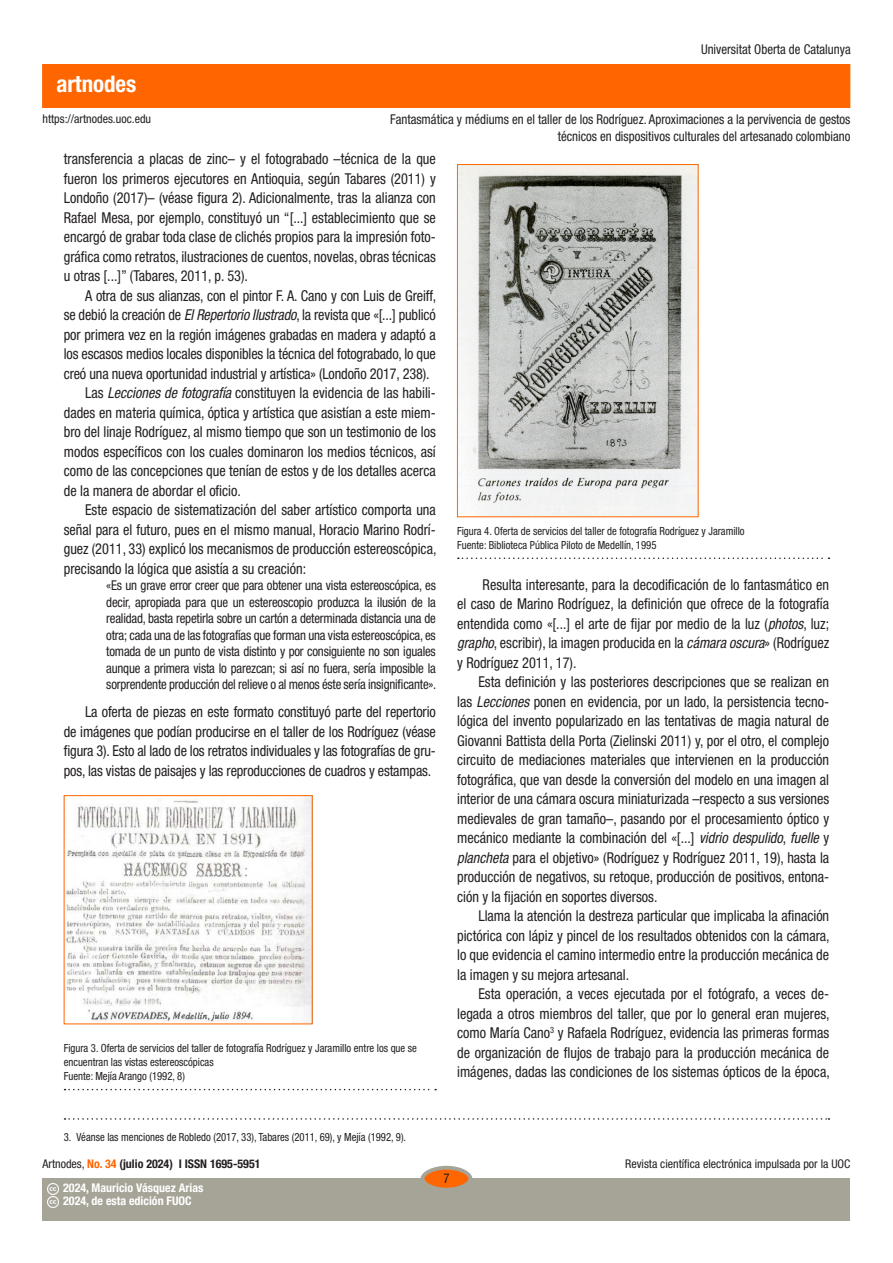
<style>
.page{position:relative;width:893px;height:1263px;background:#fff}
.page>*{position:absolute;margin:0;border:0;box-sizing:border-box;transform-origin:0 0}
.t1{font:700 condensed 22.95px "Helvetica Neue LT Std";color:#fff}
._02_texto_base{font:condensed 15px/19.5px "Helvetica Neue LT Std";color:#231f20;text-align:justify;scale:.95 1}
._02_texto_base_entrado{font:condensed 13.5px/16.5px "Helvetica Neue LT Std";color:#231f20;text-align:right;scale:.95 1}
.t2{font:condensed 12px "Helvetica Neue LT Std";color:#231f20}
.t3{font:700 condensed 12px/13.5px "Helvetica Neue LT Std";color:#fff}
.t4{font:700 condensed 12px "Helvetica Neue LT Std";color:#231f20}
.titulo_figura{font:condensed 11.25px/14.2px "Helvetica Neue LT Std";color:#231f20;scale:.95 1}
.notes2{font:condensed 11.25px "Helvetica Neue LT Std";color:#231f20;scale:.95 1}
.s1{font-style:italic}
.s2{font-weight:400}
.s3{color:#f60}
</style>
<div class="page">
<div style="left:43px;top:65px;width:807px;height:42px;background:#f60"></div>
<div style="left:43px;top:1178px;width:807px;height:42px;background:#a6a397"></div>
<div style="left:422px;top:1168px;width:48px;height:21px;background:#f60;border-radius:50%"></div>
<div style="left:421px;top:1166px;width:51px;height:25px;border:4px solid #a6a397;border-radius:50%"></div>
<svg style="left:47px;top:1183px;width:11px;height:25px"></svg>
<svg style="left:65px;top:1089px;width:371px;height:1px"></svg>
<img style="left:66px;top:797px;width:244px;height:225px">
<svg style="left:65px;top:1118px;width:764px;height:2px"></svg>
<svg style="left:458px;top:557px;width:371px;height:2px"></svg>
<img style="left:459px;top:166px;width:237px;height:349px">
<div style="left:457px;top:164px;width:241px;height:353px;border:1px solid #f60"></div>
<h1 class="t1" style="left:56px;top:69px;width:81px">artnodes</h1>
<p class="_02_texto_base_entrado" style="left:701px;top:41px;width:159px">Universitat Oberta de Catalunya</p>
<p class="_02_texto_base_entrado" style="left:390px;top:111px;width:486px">Fantasmática y médiums en el taller de los Rodríguez. Aproximaciones a la pervivencia de gestos técnicos en dispositivos culturales del artesanado colombiano</p>
<p class="_02_texto_base" style="left:64px;top:149px;width:393px">transferencia a placas de zinc– y el fotograbado –técnica de la que fueron los primeros ejecutores en Antioquia, según Tabares (2011) y Londoño (2017)– (véase figura 2). Adicionalmente, tras la alianza con Rafael Mesa, por ejemplo, constituyó un “[...] establecimiento que se encargó de grabar toda clase de clichés propios para la impresión foto&shy;gráfica como retratos, ilustraciones de cuentos, novelas, obras técnicas u otras [...]” (Tabares, 2011, p. 53).</p>
<p class="_02_texto_base" style="left:64px;top:286px;width:394px;text-indent:21px">A otra de sus alianzas, con el pintor F. A. Cano y con Luis de Greiff, se debió la creación de <span class="s1">El Repertorio Ilustrado</span>, la revista que «[...] publicó por primera vez en la región imágenes grabadas en madera y adaptó a los escasos medios locales disponibles la técnica del fotograbado, lo que creó una nueva oportunidad industrial y artística» (Londoño 2017, 238).</p>
<p class="_02_texto_base" style="left:64px;top:383px;width:393px;text-indent:21px">Las <span class="s1">Lecciones de fotografía</span> constituyen la evidencia de las habili&shy;dades en materia química, óptica y artística que asistían a este miem&shy;bro del linaje Rodríguez, al mismo tiempo que son un testimonio de los modos específicos con los cuales dominaron los medios técnicos, así como de las concepciones que tenían de estos y de los detalles acerca de la manera de abordar el oficio.</p>
<p class="_02_texto_base" style="left:64px;top:500px;width:394px;text-indent:21px">Este espacio de sistematización del saber artístico comporta una señal para el futuro, pues en el mismo manual, Horacio Marino Rodrí&shy;guez (2011, 33) explicó los mecanismos de producción estereoscópica, precisando la lógica que asistía a su creación:</p>
<h2 class="_02_texto_base_entrado" style="left:106px;top:577px;width:349px;text-align:justify">«Es un grave error creer que para obtener una vista estereoscópica, es decir, apropiada para que un estereoscopio produzca la ilusión de la realidad, basta repetirla sobre un cartón a determinada distancia una de otra; cada una de las fotografías que forman una vista estereoscópica, es tomada de un punto de vista distinto y por consiguiente no son iguales aunque a primera vista lo parezcan; si así no fuera, sería imposible la sorprendente producción del relieve o al menos éste sería insignificante».</h2>
<p class="_02_texto_base" style="left:64px;top:702px;width:393px;text-indent:21px">La oferta de piezas en este formato constituyó parte del repertorio de imágenes que podían producirse en el taller de los Rodríguez (véase figura 3). Esto al lado de los retratos individuales y las fotografías de gru&shy;pos, las vistas de paisajes y las reproducciones de cuadros y estampas.</p>
<p class="t2" style="left:43px;top:112px;width:110px">https://artnodes.uoc.edu</p>
<p class="titulo_figura" style="left:457px;top:524px;width:304px">Figura 4. Oferta de servicios del taller de fotografía Rodríguez y Jaramillo<br>Fuente: Biblioteca Pública Piloto de Medellín, 1995</p>
<p class="_02_texto_base" style="left:457px;top:575px;width:393px;text-indent:26px">Resulta interesante, para la decodificación de lo fantasmático en el caso de Marino Rodríguez, la definición que ofrece de la fotografía entendida como «[...] el arte de fijar por medio de la luz (<span class="s1">photos</span>, luz; <span class="s1">grapho</span>, escribir), la imagen producida en la <span class="s1">cámara oscura</span>» (Rodríguez y Rodríguez 2011, 17).</p>
<p class="_02_texto_base" style="left:457px;top:672px;width:393px;text-indent:21px">Esta definición y las posteriores descripciones que se realizan en las <span class="s1">Lecciones</span> ponen en evidencia, por un lado, la persistencia tecno&shy;lógica del invento popularizado en las tentativas de magia natural de Giovanni Battista della Porta (Zielinski 2011) y, por el otro, el complejo circuito de mediaciones materiales que intervienen en la producción fotográfica, que van desde la conversión del modelo en una imagen al interior de una cámara oscura miniaturizada –respecto a sus versiones medievales de gran tamaño–, pasando por el procesamiento óptico y mecánico mediante la combinación del «[...] <span class="s1">vidrio despulido</span>, <span class="s1">fuelle</span> y <span class="s1">plancheta</span> para el objetivo» (Rodríguez y Rodríguez 2011, 19), hasta la producción de negativos, su retoque, producción de positivos, entona&shy;ción y la fijación en soportes diversos.</p>
<p class="_02_texto_base" style="left:457px;top:906px;width:394px;text-indent:21px">Llama la atención la destreza particular que implicaba la afinación pictórica con lápiz y pincel de los resultados obtenidos con la cámara, lo que evidencia el camino intermedio entre la producción mecánica de la imagen y su mejora artesanal.</p>
<p class="_02_texto_base" style="left:457px;top:984px;width:394px;text-indent:21px">Esta operación, a veces ejecutada por el fotógrafo, a veces de&shy;legada a otros miembros del taller, que por lo general eran mujeres, como María Cano<sup>3</sup> y Rafaela Rodríguez, evidencia las primeras formas de organización de flujos de trabajo para la producción mecánica de imágenes, dadas las condiciones de los sistemas ópticos de la época,</p>
<p class="titulo_figura" style="left:64px;top:1041px;width:373px">Figura 3. Oferta de servicios del taller de fotografía Rodríguez y Jaramillo entre los que se encuentran las vistas estereoscópicas<br>Fuente: Mejía Arango (1992, 8)</p>
<p class="notes2" style="left:64px;top:1130px;width:362px">3. Véanse las menciones de Robledo (2017, 33), Tabares (2011, 69), y Mejía (1992, 9).</p>
<p class="t4" style="left:43px;top:1157px;width:219px"><span class="s2">Artnodes,</span> <span class="s3">No. 34</span> (julio 2024) I ISSN 1695-5951</p>
<p class="t2" style="left:625px;top:1157px;width:227px">Revista científica electrónica impulsada por la UOC</p>
<p class="t3" style="left:63px;top:1181px;width:142px">2024, Mauricio Vásquez Arias<br>2024, de esta edición FUOC</p>
<p class="_02_texto_base_entrado" style="left:443px;top:1170px;width:8px">7</p>
</div>
